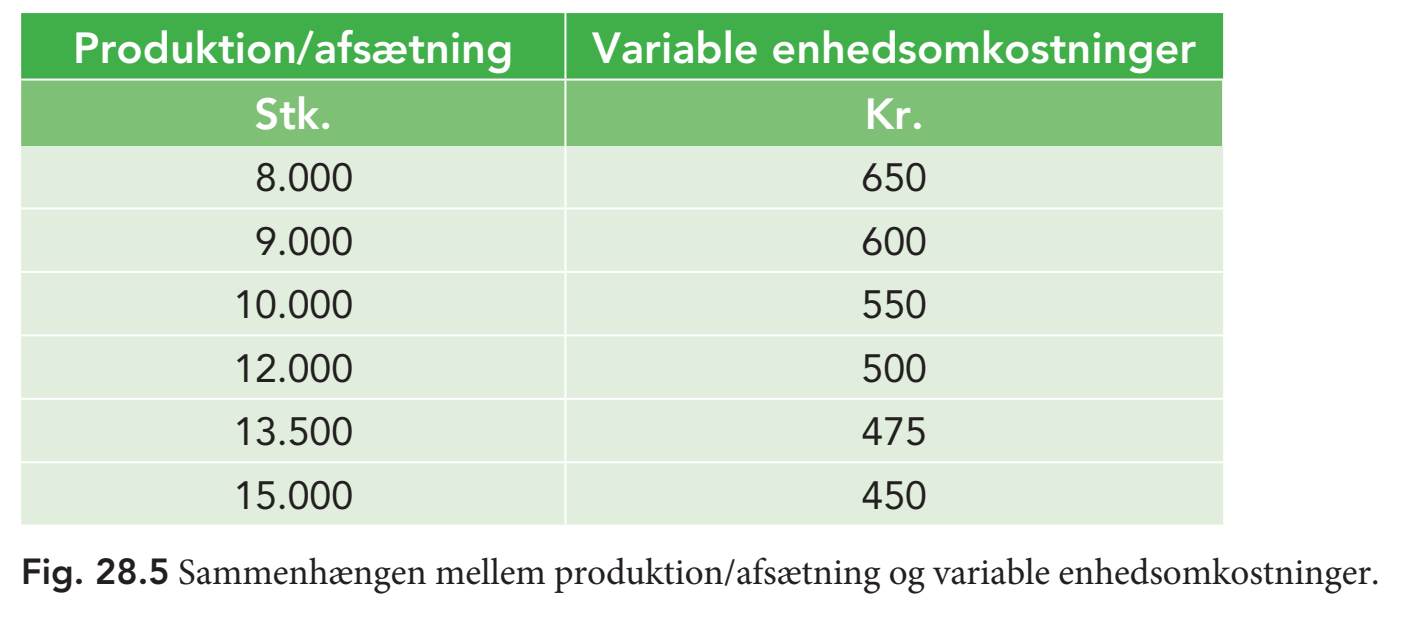
<style>
.page{position:relative;width:1406px;height:619px;background:#fff}
.page>*{position:absolute;margin:0;border:0;box-sizing:border-box;transform-origin:0 0}
.t1{font:800 43.2px "Avenir";color:#fff}
.t2{font:39.2px "Avenir";color:#231f20}
.t3{font:37.2px "Minion Pro";letter-spacing:-.005em;color:#231f20}
.s1{font-family:"Avenir";font-weight:800;font-size:36px}
</style>
<div class="page">
<div style="left:21px;top:13px;width:1202px;height:65px;background:#40ae49"></div>
<div style="left:21px;top:80px;width:1201px;height:66px;background:#7fc077"></div>
<div style="left:21px;top:146px;width:1202px;height:378px;background:#e1eedd"></div>
<hr style="left:564px;top:80px;width:2px;height:66px;background:#fff">
<hr style="left:564px;top:146px;width:2px;height:61px;background:#fff">
<hr style="left:21px;top:207px;width:544px;height:2px;background:#fff">
<hr style="left:565px;top:207px;width:658px;height:2px;background:#fff">
<hr style="left:564px;top:209px;width:2px;height:62px;background:#fff">
<hr style="left:21px;top:271px;width:544px;height:2px;background:#fff">
<hr style="left:565px;top:271px;width:658px;height:2px;background:#fff">
<hr style="left:564px;top:273px;width:2px;height:61px;background:#fff">
<hr style="left:21px;top:334px;width:544px;height:2px;background:#fff">
<hr style="left:565px;top:334px;width:658px;height:2px;background:#fff">
<hr style="left:564px;top:336px;width:2px;height:62px;background:#fff">
<hr style="left:21px;top:398px;width:544px;height:2px;background:#fff">
<hr style="left:565px;top:398px;width:658px;height:2px;background:#fff">
<hr style="left:564px;top:400px;width:2px;height:61px;background:#fff">
<hr style="left:21px;top:461px;width:544px;height:2px;background:#fff">
<hr style="left:565px;top:461px;width:658px;height:2px;background:#fff">
<hr style="left:564px;top:463px;width:2px;height:61px;background:#fff">
<hr style="left:564px;top:13px;width:2px;height:65px;background:#fff">
<p class="t1" style="left:73px;top:22px;width:441px">Produktion/afsætning</p>
<p class="t1" style="left:592px;top:22px;width:605px">Variable enhedsomkostninger</p>
<p class="t1" style="left:255px;top:88px;width:79px">Stk.</p>
<p class="t1" style="left:865px;top:88px;width:61px">Kr.</p>
<p class="t2" style="left:255px;top:155px;width:100px">8.000</p>
<p class="t2" style="left:862px;top:155px;width:67px">650</p>
<p class="t2" style="left:255px;top:218px;width:100px">9.000</p>
<p class="t2" style="left:862px;top:218px;width:67px">600</p>
<p class="t2" style="left:233px;top:282px;width:121px">10.000</p>
<p class="t2" style="left:862px;top:282px;width:67px">550</p>
<p class="t2" style="left:233px;top:345px;width:121px">12.000</p>
<p class="t2" style="left:862px;top:345px;width:67px">500</p>
<p class="t2" style="left:233px;top:409px;width:121px">13.500</p>
<p class="t2" style="left:862px;top:409px;width:67px">475</p>
<p class="t2" style="left:233px;top:472px;width:121px">15.000</p>
<p class="t2" style="left:862px;top:472px;width:67px">450</p>
<p class="t3" style="left:21px;top:547px;width:1360px"><span class="s1">Fig. 28.5</span> Sammenhængen mellem produktion/afsætning og variable enhedsomkostninger.</p>
</div>
